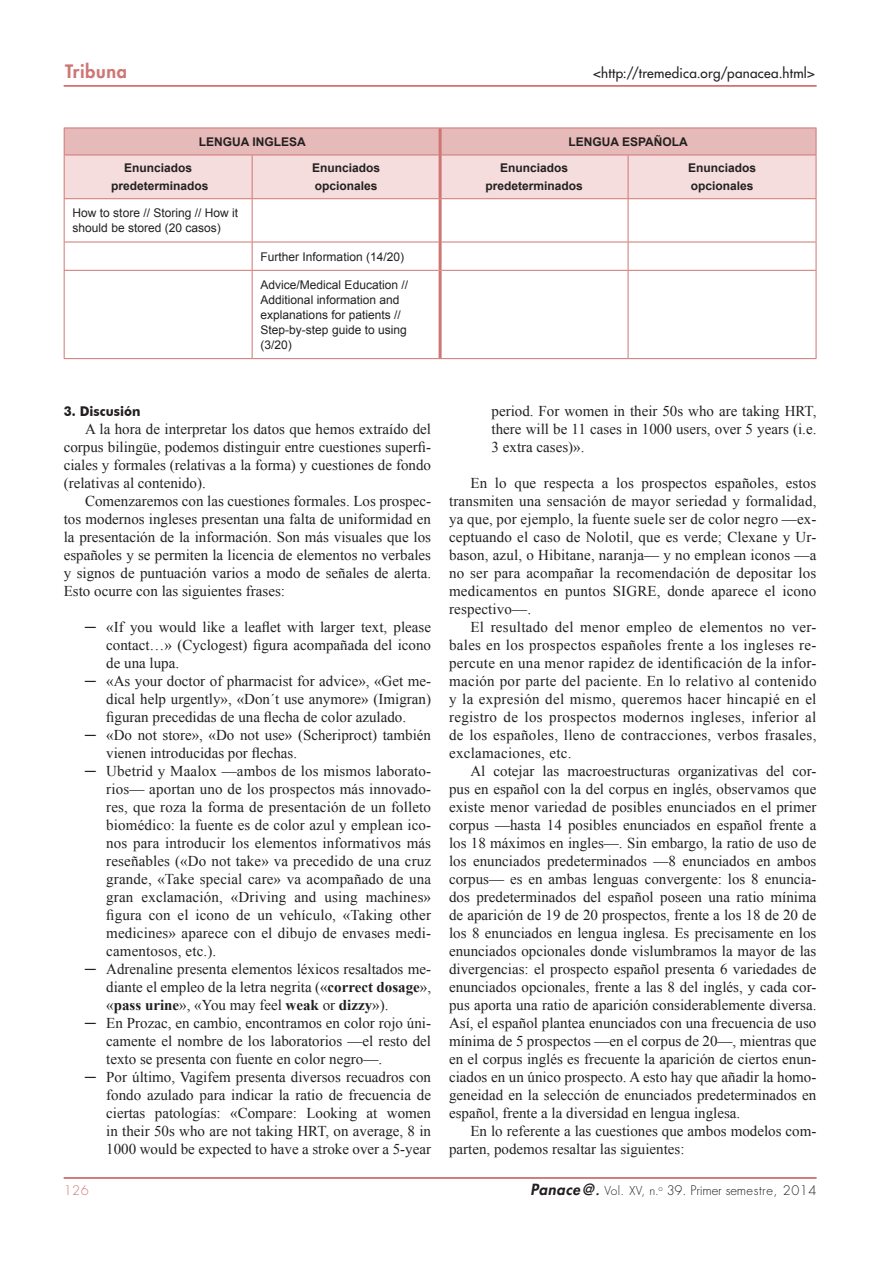
<style>
.page{position:relative;width:893px;height:1263px;background:#fff}
.page>*{position:absolute;margin:0;border:0;box-sizing:border-box;transform-origin:0 0}
.t1{font:800 18px "Futura Std";letter-spacing:.04em;color:#ce7674}
.t2{font:15px/18px "Times New Roman";color:#231f20;text-align:justify}
.t3{font:500 13.5px "Futura Std";letter-spacing:.02em;color:#231f20}
.t4{font:700 13.5px "Futura BT";color:#231f20;scale:.95 1}
.t5{font:300 12.9px "Futura Std";letter-spacing:.01em;color:#231f20}
.t6{font:300 12.9px "Futura Std";color:#ce7674}
.t7{font:12px/15px "Arial";color:#231f20}
.t8{font:700 12px/18px "Arial";color:#231f20;text-align:center}
.s1{font-family:"Verdana"}
.s2{font-weight:700}
.s3{font-weight:800;font-style:italic;font-size:15px}
.s4{font-weight:800;font-style:italic;font-size:12px}
.s5{font-size:12px}
</style>
<div class="page">
<hr style="left:64px;top:1177px;width:752px;height:2px;background:#ce7674">
<hr style="left:64px;top:85px;width:752px;height:2px;background:#ce7674">
<hr style="left:252px;top:199px;width:1px;height:43px;background:#ce7674">
<hr style="left:628px;top:199px;width:1px;height:43px;background:#ce7674">
<hr style="left:64px;top:242px;width:188px;height:1px;background:#ce7674">
<hr style="left:252px;top:242px;width:187px;height:1px;background:#ce7674">
<svg style="left:252px;top:242px;width:1px;height:28px"></svg>
<hr style="left:442px;top:242px;width:186px;height:1px;background:#ce7674">
<hr style="left:628px;top:242px;width:188px;height:1px;background:#ce7674">
<svg style="left:628px;top:242px;width:1px;height:28px"></svg>
<hr style="left:64px;top:270px;width:188px;height:1px;background:#ce7674">
<hr style="left:252px;top:270px;width:187px;height:1px;background:#ce7674">
<hr style="left:252px;top:271px;width:1px;height:87px;background:#ce7674">
<hr style="left:442px;top:270px;width:186px;height:1px;background:#ce7674">
<hr style="left:628px;top:270px;width:188px;height:1px;background:#ce7674">
<hr style="left:628px;top:271px;width:1px;height:87px;background:#ce7674">
<hr style="left:64px;top:199px;width:1px;height:43px;background:#ce7674">
<hr style="left:816px;top:199px;width:1px;height:43px;background:#ce7674">
<svg style="left:64px;top:242px;width:1px;height:28px"></svg>
<svg style="left:816px;top:242px;width:1px;height:28px"></svg>
<hr style="left:64px;top:271px;width:1px;height:87px;background:#ce7674">
<hr style="left:816px;top:271px;width:1px;height:87px;background:#ce7674">
<hr style="left:64px;top:358px;width:188px;height:1px;background:#ce7674">
<hr style="left:252px;top:358px;width:188px;height:1px;background:#ce7674">
<hr style="left:440px;top:358px;width:188px;height:1px;background:#ce7674">
<hr style="left:628px;top:358px;width:188px;height:1px;background:#ce7674">
<svg style="left:64px;top:128px;width:753px;height:71px;background:#edcdcb"></svg>
<hr style="left:64px;top:155px;width:188px;height:1px;background:#ce7674">
<hr style="left:252px;top:155px;width:187px;height:1px;background:#ce7674">
<hr style="left:442px;top:155px;width:186px;height:1px;background:#ce7674">
<hr style="left:628px;top:155px;width:188px;height:1px;background:#ce7674">
<hr style="left:439px;top:128px;width:3px;height:27px;background:#ce7674">
<hr style="left:439px;top:155px;width:3px;height:43px;background:#ce7674">
<hr style="left:439px;top:199px;width:3px;height:43px;background:#ce7674">
<hr style="left:439px;top:242px;width:3px;height:28px;background:#ce7674">
<hr style="left:439px;top:270px;width:3px;height:88px;background:#ce7674">
<p class="t1" style="left:65px;top:60px;width:63px">Tribuna</p>
<p class="t3" style="left:593px;top:65px;width:223px">&lt;http://tremedica.org/panacea.html&gt;</p>
<p class="t8" style="left:199px;top:134px;width:108px">LENGUA INGLESA</p>
<p class="t8" style="left:569px;top:134px;width:121px">LENGUA ESPAÑOLA</p>
<p class="t8" style="left:111px;top:159px;width:99px">Enunciados predeterminados</p>
<p class="t8" style="left:312px;top:159px;width:70px;text-align:left">Enunciados opcionales</p>
<p class="t8" style="left:485px;top:159px;width:99px">Enunciados predeterminados</p>
<p class="t8" style="left:688px;top:159px;width:70px;text-align:left">Enunciados opcionales</p>
<p class="t7" style="left:73px;top:206px;width:167px">How to store // Storing // How it should be stored (20 casos)</p>
<p class="t7" style="left:261px;top:249px;width:145px">Further Information (14/20)</p>
<p class="t7" style="left:261px;top:277px;width:149px">Advice/Medical Education //<br>Additional information and explanations for patients //<br>Step-by-step guide to using (3/20)</p>
<p class="t4" style="left:64px;top:403px;width:82px">3. Discusión</p>
<p class="t2" style="left:64px;top:419px;width:369px;text-indent:21px">A la hora de interpretar los datos que hemos extraído del corpus bilingüe, podemos distinguir entre cuestiones superfi&shy;ciales y formales (relativas a la forma) y cuestiones de fondo (relativas al contenido).</p>
<p class="t2" style="left:64px;top:491px;width:369px;text-indent:21px">Comenzaremos con las cuestiones formales. Los prospec&shy;tos modernos ingleses presentan una falta de uniformidad en la presentación de la información. Son más visuales que los españoles y se permiten la licencia de elementos no verbales y signos de puntuación varios a modo de señales de alerta.<br>Esto ocurre con las siguientes frases:</p>
<p class="t2" style="left:85px;top:617px;width:348px"><span class="s1">─</span> «If you would like a leaflet with larger text, please</p>
<p class="t2" style="left:106px;top:635px;width:326px">contact…» (Cyclogest) figura acompañada del icono</p>
<p class="t2" style="left:106px;top:653px;width:74px">de una lupa.</p>
<p class="t2" style="left:85px;top:671px;width:348px"><span class="s1">─</span> «As your doctor of pharmacist for advice», «Get me-</p>
<p class="t2" style="left:106px;top:689px;width:326px">dical help urgently», «Don´t use anymore» (Imigran)</p>
<p class="t2" style="left:106px;top:707px;width:301px">figuran precedidas de una flecha de color azulado.</p>
<p class="t2" style="left:85px;top:725px;width:348px"><span class="s1">─</span> «Do not store», «Do not use» (Scheriproct) también</p>
<p class="t2" style="left:106px;top:743px;width:192px">vienen introducidas por flechas.</p>
<p class="t2" style="left:85px;top:761px;width:348px"><span class="s1">─</span> Ubetrid y Maalox —ambos de los mismos laborato-</p>
<p class="t2" style="left:106px;top:779px;width:326px">rios— aportan uno de los prospectos más innovado-</p>
<p class="t2" style="left:106px;top:797px;width:326px">res, que roza la forma de presentación de un folleto</p>
<p class="t2" style="left:106px;top:815px;width:326px">biomédico: la fuente es de color azul y emplean ico-</p>
<p class="t2" style="left:106px;top:833px;width:326px">nos para introducir los elementos informativos más</p>
<p class="t2" style="left:106px;top:851px;width:326px">reseñables («Do not take» va precedido de una cruz</p>
<p class="t2" style="left:106px;top:869px;width:326px">grande, «Take special care» va acompañado de una</p>
<p class="t2" style="left:106px;top:887px;width:326px">gran exclamación, «Driving and using machines»</p>
<p class="t2" style="left:106px;top:905px;width:326px">figura con el icono de un vehículo, «Taking other</p>
<p class="t2" style="left:106px;top:923px;width:326px">medicines» aparece con el dibujo de envases medi-</p>
<p class="t2" style="left:106px;top:941px;width:112px">camentosos, etc.).</p>
<p class="t2" style="left:85px;top:959px;width:348px"><span class="s1">─</span> Adrenaline presenta elementos léxicos resaltados me-</p>
<p class="t2" style="left:106px;top:977px;width:326px">diante el empleo de la letra negrita («<span class="s2">correct dosage</span>»,</p>
<p class="t2" style="left:106px;top:995px;width:284px">«<span class="s2">pass urine</span>», «You may feel <span class="s2">weak</span> or <span class="s2">dizzy</span>»).</p>
<p class="t2" style="left:85px;top:1013px;width:348px"><span class="s1">─</span> En Prozac, en cambio, encontramos en color rojo úni-</p>
<p class="t2" style="left:106px;top:1031px;width:326px">camente el nombre de los laboratorios —el resto del</p>
<p class="t2" style="left:106px;top:1049px;width:277px">texto se presenta con fuente en color negro—.</p>
<p class="t2" style="left:85px;top:1067px;width:348px"><span class="s1">─</span> Por último, Vagifem presenta diversos recuadros con</p>
<p class="t2" style="left:106px;top:1085px;width:326px">fondo azulado para indicar la ratio de frecuencia de</p>
<p class="t2" style="left:106px;top:1103px;width:326px">ciertas patologías: «Compare: Looking at women</p>
<p class="t2" style="left:106px;top:1121px;width:326px">in their 50s who are not taking HRT, on average, 8 in</p>
<p class="t2" style="left:106px;top:1139px;width:326px">1000 would be expected to have a stroke over a 5-year</p>
<p class="t2" style="left:492px;top:401px;width:326px">period. For women in their 50s who are taking HRT, there will be 11 cases in 1000 users, over 5 years (i.e.<br>3 extra cases)».</p>
<p class="t2" style="left:449px;top:473px;width:369px;text-indent:21px">En lo que respecta a los prospectos españoles, estos transmiten una sensación de mayor seriedad y formalidad, ya que, por ejemplo, la fuente suele ser de color negro —ex&shy;ceptuando el caso de Nolotil, que es verde; Clexane y Ur&shy;bason, azul, o Hibitane, naranja— y no emplean iconos —a no ser para acompañar la recomendación de depositar los medicamentos en puntos SIGRE, donde aparece el icono respectivo—.</p>
<p class="t2" style="left:449px;top:617px;width:369px;text-indent:21px">El resultado del menor empleo de elementos no ver&shy;bales en los prospectos españoles frente a los ingleses re&shy;percute en una menor rapidez de identificación de la infor&shy;mación por parte del paciente. En lo relativo al contenido y la expresión del mismo, queremos hacer hincapié en el registro de los prospectos modernos ingleses, inferior al de los españoles, lleno de contracciones, verbos frasales, exclamaciones, etc.</p>
<p class="t2" style="left:449px;top:761px;width:369px;text-indent:21px">Al cotejar las macroestructuras organizativas del cor&shy;pus en español con la del corpus en inglés, observamos que existe menor variedad de posibles enunciados en el primer corpus —hasta 14 posibles enunciados en español frente a los 18 máximos en ingles—. Sin embargo, la ratio de uso de los enunciados predeterminados —8 enunciados en ambos corpus— es en ambas lenguas convergente: los 8 enuncia&shy;dos predeterminados del español poseen una ratio mínima de aparición de 19 de 20 prospectos, frente a los 18 de 20 de los 8 enunciados en lengua inglesa. Es precisamente en los enunciados opcionales donde vislumbramos la mayor de las divergencias: el prospecto español presenta 6 variedades de enunciados opcionales, frente a las 8 del inglés, y cada cor&shy;pus aporta una ratio de aparición considerablemente diversa.<br>Así, el español plantea enunciados con una frecuencia de uso mínima de 5 prospectos —en el corpus de 20—, mientras que en el corpus inglés es frecuente la aparición de ciertos enun&shy;ciados en un único prospecto. A esto hay que añadir la homo&shy;geneidad en la selección de enunciados predeterminados en español, frente a la diversidad en lengua inglesa.</p>
<p class="t2" style="left:449px;top:1121px;width:369px;text-indent:21px">En lo referente a las cuestiones que ambos modelos com&shy;parten, podemos resaltar las siguientes:</p>
<p class="t6" style="left:64px;top:1182px;width:27px">126</p>
<p class="t5" style="left:530px;top:1182px;width:288px"><span class="s3">Panace@</span><span class="s4">.</span> <span class="s5">Vol. XV, n.</span><sup>o</sup> 39. Primer semestre, 2014</p>
</div>
